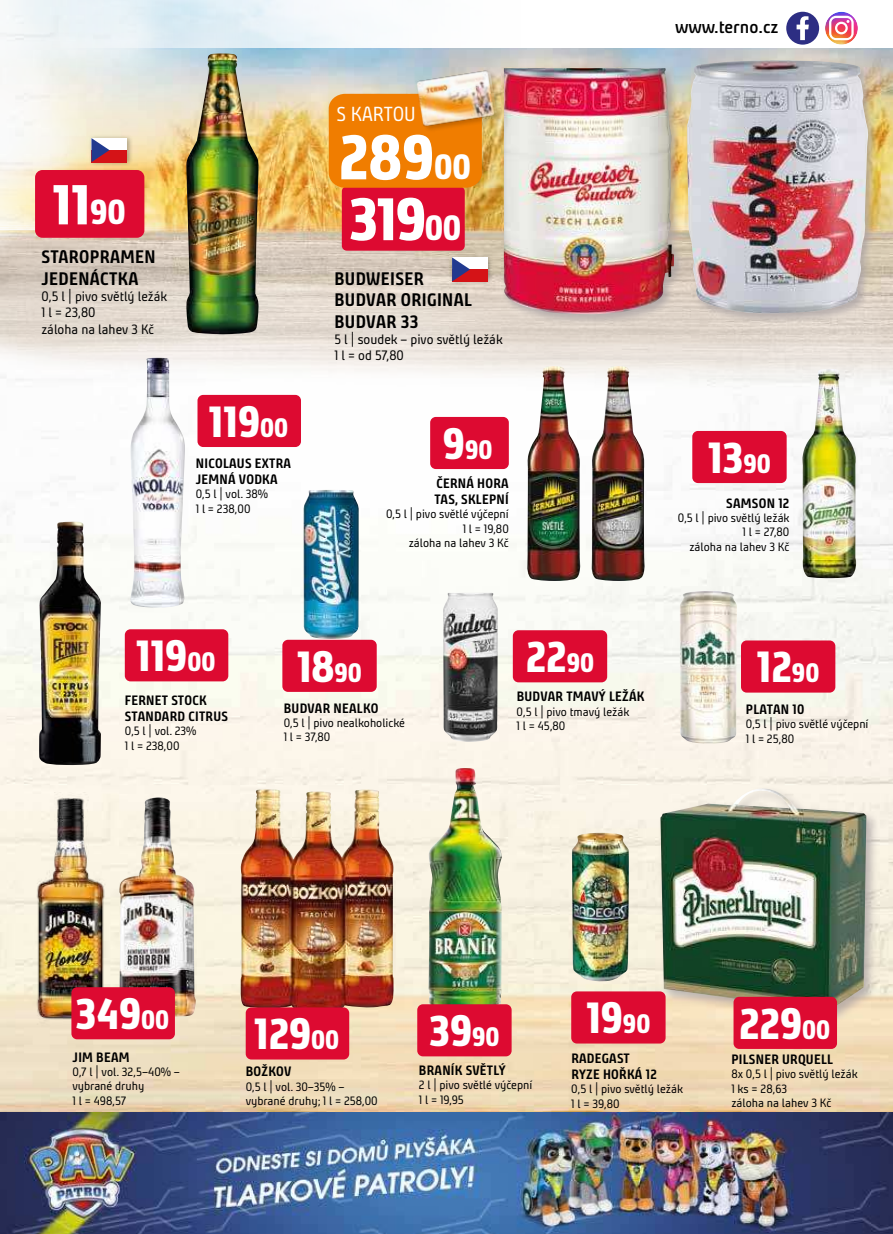
<style>
.page{position:relative;width:893px;height:1234px;background:#fff}
.page>*{position:absolute;margin:0;border:0;box-sizing:border-box;transform-origin:0 0}
.t1{font:800 63px "Bunday Clean";color:#fff}
.t2{font:800 60px "Bunday Clean";color:#fff}
.t3{font:800 56.25px "Bunday Clean";color:#fff}
.t4{font:800 43.35px "Bunday Clean";color:#fff}
.t5{font:800 26.25px "Bunday Clean";color:#fff}
.t6{font:20.1px "Bunday Clean";color:#fff}
.t7{font:700 18px/21.6px "Bunday Clean";letter-spacing:.02em;color:#000}
.t8{font:600 18px "Bunday Clean";color:#000}
.t9{font:700 13.5px/16.2px "Bunday Clean";letter-spacing:.02em;color:#000}
.t10{font:13.5px/16.2px "Bunday Clean";color:#000}
.t11{font:12px/14.4px "Bunday Clean";color:#000}
.s1{font-size:34.2px}
.s2{font-size:26.25px}
.s3{font-size:34.5px}
.s4{font-size:43.35px}
</style>
<div class="page">
<img style="left:0;top:431px;width:893px;height:680px">
<img style="left:0;top:48px;width:893px;height:383px">
<img style="left:443px;top:592px;width:55px;height:149px">
<img style="left:303px;top:489px;width:56px;height:149px">
<img style="left:572px;top:832px;width:57px;height:149px">
<img style="left:680px;top:590px;width:57px;height:153px">
<img style="left:802px;top:369px;width:54px;height:209px">
<img style="left:39px;top:521px;width:62px;height:244px">
<div style="left:658px;top:785px;width:222px;height:238px;background:#a9a1a2;opacity:.75"></div>
<img style="left:660px;top:788px;width:206px;height:223px">
<img style="left:527px;top:366px;width:54px;height:215px">
<img style="left:591px;top:366px;width:54px;height:215px">
<img style="left:427px;top:767px;width:75px;height:237px">
<img style="left:240px;top:788px;width:154px;height:222px">
<div style="left:35px;top:170px;width:109px;height:68px;background:#dd0a31;border-radius:7px"></div>
<div style="left:430px;top:417px;width:79px;height:52px;background:#dd0a31;border-radius:6px"></div>
<div style="left:417px;top:1004px;width:95px;height:52px;background:#dd0a31;border-radius:6px"></div>
<div style="left:282px;top:639px;width:95px;height:52px;background:#dd0a31;border-radius:6px"></div>
<div style="left:513px;top:630px;width:94px;height:52px;background:#dd0a31;border-radius:6px"></div>
<div style="left:692px;top:431px;width:95px;height:52px;background:#dd0a31;border-radius:6px"></div>
<div style="left:571px;top:991px;width:95px;height:52px;background:#dd0a31;border-radius:6px"></div>
<div style="left:741px;top:640px;width:94px;height:52px;background:#dd0a31;border-radius:6px"></div>
<div style="left:125px;top:629px;width:103px;height:52px;background:#dd0a31;border-radius:6px"></div>
<div style="left:733px;top:996px;width:104px;height:52px;background:#dd0a31;border-radius:6px"></div>
<div style="left:246px;top:1007px;width:103px;height:52px;background:#dd0a31;border-radius:6px"></div>
<div style="left:88px;top:134px;width:45px;height:33px;background:#000;opacity:.3"></div>
<div style="left:91px;top:138px;width:36px;height:12px;background:#fff"></div>
<div style="left:91px;top:150px;width:36px;height:12px;background:#d51317"></div>
<svg style="left:91px;top:138px;width:18px;height:24px"></svg>
<svg style="left:0;top:0;width:858px;height:48px"></svg>
<svg style="left:786px;top:12px;width:33px;height:33px"></svg>
<svg style="left:825px;top:12px;width:33px;height:33px"></svg>
<svg style="left:829px;top:16px;width:25px;height:24px"></svg>
<div style="left:342px;top:186px;width:123px;height:65px;background:#dd0a31;border-radius:5px"></div>
<div style="left:329px;top:94px;width:153px;height:94px;background:#f07d00"></div>
<div style="left:416px;top:70px;width:86px;height:63px;background:#000;opacity:.2"></div>
<img style="left:415px;top:68px;width:82px;height:60px">
<img style="left:0;top:1111px;width:893px;height:122px">
<img style="left:130px;top:357px;width:55px;height:250px">
<img style="left:29px;top:791px;width:82px;height:238px">
<img style="left:118px;top:797px;width:78px;height:219px">
<div style="left:71px;top:986px;width:104px;height:53px;background:#dd0a31;border-radius:6px"></div>
<div style="left:197px;top:395px;width:104px;height:52px;background:#dd0a31;border-radius:6px"></div>
<img style="left:186px;top:53px;width:73px;height:281px">
<div style="left:685px;top:58px;width:194px;height:266px;background:#a9a1a2;opacity:.75"></div>
<img style="left:687px;top:60px;width:182px;height:253px">
<div style="left:502px;top:66px;width:183px;height:259px;background:#a9a1a2;opacity:.75"></div>
<img style="left:504px;top:68px;width:170px;height:246px">
<div style="left:449px;top:253px;width:44px;height:33px;background:#000;opacity:.3"></div>
<div style="left:452px;top:257px;width:36px;height:12px;background:#fff"></div>
<div style="left:452px;top:269px;width:36px;height:12px;background:#d51317"></div>
<svg style="left:452px;top:257px;width:18px;height:24px"></svg>
<h3 class="t3" style="left:53px;top:184px;width:75px">11<span class="s1">90</span></h3>
<h3 class="t7" style="left:42px;top:246px;width:116px">STAROPRAMEN<br>JEDENÁCTKA</h3>
<p class="t10" style="left:41px;top:288px;width:127px">0,5 l | pivo světlý ležák<br>1 l = 23,80<br>záloha na lahev 3 Kč</p>
<h3 class="t4" style="left:209px;top:405px;width:81px">119<span class="s2">00</span></h3>
<p class="t9" style="left:196px;top:455px;width:97px">NICOLAUS EXTRA<br>JEMNÁ VODKA</p>
<p class="t11" style="left:196px;top:487px;width:74px">0,5 l | vol. 38%<br>1 l = 238,00</p>
<h3 class="t6" style="left:337px;top:103px;width:81px">S KARTOU</h3>
<h1 class="t1" style="left:339px;top:134px;width:134px">289<span class="s3">00</span></h1>
<h2 class="t2" style="left:349px;top:197px;width:114px">319<span class="s3">00</span></h2>
<h3 class="t7" style="left:335px;top:267px;width:139px">BUDWEISER<br>BUDVAR ORIGINAL<br>BUDVAR 33</h3>
<p class="t10" style="left:334px;top:331px;width:170px">5 l | soudek – pivo světlý ležák<br>1 l = od 57,80</p>
<h3 class="t5" style="left:443px;top:440px;width:51px"><span class="s4">9</span>90</h3>
<p class="t9" style="left:434px;top:474px;width:76px">ČERNÁ HORA<br>TAS, SKLEPNÍ</p>
<p class="t11" style="left:386px;top:507px;width:124px;text-align:right">0,5 l | pivo světlé výčepní<br>1 l = 19,80<br>záloha na lahev 3 Kč</p>
<h3 class="t8" style="left:675px;top:15px;width:105px">www.terno.cz</h3>
<h3 class="t4" style="left:708px;top:441px;width:64px">13<span class="s2">90</span></h3>
<p class="t9" style="left:726px;top:494px;width:65px">SAMSON 12</p>
<p class="t11" style="left:678px;top:510px;width:113px;text-align:right">0,5 l | pivo světlý ležák<br>1 l = 27,80<br>záloha na lahev 3 Kč</p>
<h3 class="t4" style="left:136px;top:640px;width:81px">119<span class="s2">00</span></h3>
<p class="t9" style="left:125px;top:691px;width:105px">FERNET STOCK<br>STANDARD CITRUS</p>
<p class="t11" style="left:125px;top:723px;width:73px">0,5 l | vol. 23%<br>1 l = 238,00</p>
<h3 class="t4" style="left:297px;top:650px;width:66px">18<span class="s2">90</span></h3>
<p class="t9" style="left:284px;top:699px;width:96px">BUDVAR NEALKO</p>
<p class="t11" style="left:284px;top:715px;width:123px">0,5 l | pivo nealkoholické<br>1 l = 37,80</p>
<h3 class="t4" style="left:526px;top:640px;width:70px">22<span class="s2">90</span></h3>
<p class="t9" style="left:517px;top:688px;width:129px">BUDVAR TMAVÝ LEŽÁK</p>
<p class="t11" style="left:517px;top:704px;width:114px">0,5 l | pivo tmavý ležák<br>1 l = 45,80</p>
<h3 class="t4" style="left:757px;top:651px;width:64px">12<span class="s2">90</span></h3>
<p class="t9" style="left:746px;top:701px;width:60px">PLATAN 10</p>
<p class="t11" style="left:746px;top:716px;width:124px">0,5 l | pivo světlé výčepní<br>1 l = 25,80</p>
<h3 class="t4" style="left:76px;top:997px;width:95px">349<span class="s2">00</span></h3>
<h3 class="t4" style="left:254px;top:1017px;width:87px">129<span class="s2">00</span></h3>
<h3 class="t4" style="left:429px;top:1014px;width:72px">39<span class="s2">90</span></h3>
<h3 class="t4" style="left:586px;top:1001px;width:65px">19<span class="s2">90</span></h3>
<h3 class="t4" style="left:739px;top:1007px;width:93px">229<span class="s2">00</span></h3>
<p class="t9" style="left:73px;top:1048px;width:58px">JIM BEAM</p>
<p class="t11" style="left:72px;top:1064px;width:109px">0,7 l | vol. 32,5–40% – vybrané druhy<br>1 l = 498,57</p>
<p class="t9" style="left:246px;top:1063px;width:47px">BOŽKOV</p>
<p class="t11" style="left:246px;top:1079px;width:134px">0,5 l | vol. 30–35% – vybrané druhy; 1 l = 258,00</p>
<p class="t9" style="left:419px;top:1061px;width:88px">BRANÍK SVĚTLÝ</p>
<p class="t11" style="left:419px;top:1077px;width:115px">2 l | pivo světlé výčepní<br>1 l = 19,95</p>
<p class="t9" style="left:571px;top:1049px;width:87px">RADEGAST<br>RYZE HOŘKÁ 12</p>
<p class="t11" style="left:571px;top:1081px;width:113px">0,5 l | pivo světlý ležák<br>1 l = 39,80</p>
<p class="t9" style="left:731px;top:1050px;width:103px">PILSNER URQUELL</p>
<p class="t11" style="left:731px;top:1066px;width:128px">8x 0,5 l | pivo světlý ležák<br>1 ks = 28,63<br>záloha na lahev 3 Kč</p>
</div>
